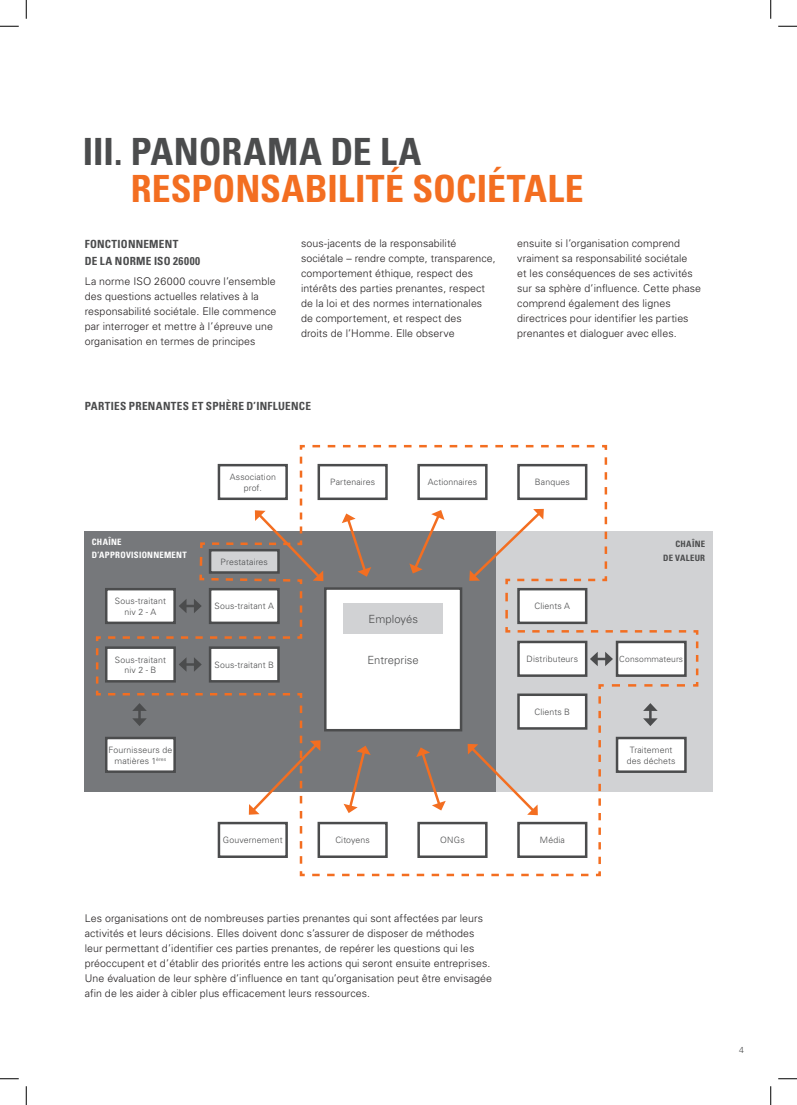
<style>
.page{position:relative;width:797px;height:1105px;background:#fff}
.page>*{position:absolute;margin:0;border:0;box-sizing:border-box;transform-origin:0 0}
.t1{font:700 condensed 37.5px "Univers";letter-spacing:.005em;color:#f36e21}
.t2{font:700 condensed 37.5px "Univers";color:#4b4c4d}
.t3{font:700 condensed 11.25px/16.9px "Univers";letter-spacing:.02em;color:#4b4c4d}
.t4{font:300 11.25px "Univers";color:#4b4c4d}
.t5{font:300 10.62px/15px "Univers";letter-spacing:.005em;color:#231f20}
.t6{font:300 8.75px/10.5px "Univers";letter-spacing:.015em;color:#4b4c4d;text-align:center}
.t7{font:700 condensed 8.75px/12.5px "Univers";letter-spacing:.03em;color:#fff}
.t8{font:700 condensed 8.75px/13.8px "Univers";letter-spacing:.03em;color:#4b4c4d;text-align:right}
.t9{font:300 8.5px "Univers";letter-spacing:.015em;color:#4b4c4d}
</style>
<div class="page">
<div style="left:85px;top:531px;width:627px;height:261px;background:#d1d2d4"></div>
<div style="left:85px;top:531px;width:411px;height:261px;background:#76787b"></div>
<svg style="left:96px;top:444px;width:603px;height:433px"></svg>
<svg style="left:179px;top:599px;width:23px;height:14px"></svg>
<svg style="left:179px;top:657px;width:23px;height:15px"></svg>
<svg style="left:590px;top:652px;width:23px;height:14px"></svg>
<svg style="left:132px;top:703px;width:15px;height:23px"></svg>
<svg style="left:643px;top:703px;width:14px;height:23px"></svg>
<svg style="left:0;top:25px;width:19px;height:2px"></svg>
<svg style="left:778px;top:25px;width:19px;height:2px"></svg>
<svg style="left:0;top:1078px;width:19px;height:1px"></svg>
<svg style="left:778px;top:1078px;width:19px;height:1px"></svg>
<svg style="left:25px;top:0;width:2px;height:19px"></svg>
<svg style="left:25px;top:1086px;width:2px;height:19px"></svg>
<svg style="left:770px;top:0;width:1px;height:19px"></svg>
<svg style="left:770px;top:1086px;width:1px;height:19px"></svg>
<h1 class="t2" style="left:83px;top:128px;width:340px">III. PANORAMA DE LA</h1>
<h1 class="t1" style="left:131px;top:166px;width:454px">RESPONSABILITÉ SOCIÉTALE</h1>
<p class="t3" style="left:85px;top:235px;width:117px">FONCTIONNEMENT<br>DE LA NORME ISO 26000</p>
<p class="t5" style="left:85px;top:274px;width:193px">La norme ISO 26000 couvre l’ensemble des questions actuelles relatives à la responsabilité sociétale. Elle commence par interroger et mettre à l’épreuve une organisation en termes de principes</p>
<p class="t5" style="left:301px;top:236px;width:196px">sous-jacents de la responsabilité sociétale – rendre compte, transparence, comportement éthique, respect des intérêts des parties prenantes, respect de la loi et des normes internationales de comportement, et respect des<br>droits de l’Homme. Elle observe</p>
<p class="t5" style="left:517px;top:236px;width:185px">ensuite si l’organisation comprend vraiment sa responsabilité sociétale<br>et les conséquences de ses activités sur sa sphère d’influence. Cette phase comprend également des lignes directrices pour identifier les parties prenantes et dialoguer avec elles.</p>
<p class="t3" style="left:85px;top:397px;width:8px">PART</p>
<p class="t3" style="left:111px;top:397px;width:26px">IES PRENANTE</p>
<p class="t3" style="left:183px;top:397px;width:85px">S ET SPHÈRE D’INFLUENCE</p>
<p class="t6" style="left:230px;top:472px;width:48px">Association prof.</p>
<p class="t6" style="left:330px;top:477px;width:46px">Partenaires</p>
<p class="t6" style="left:428px;top:477px;width:51px">Actionnaires</p>
<p class="t6" style="left:535px;top:477px;width:36px">Banques</p>
<p class="t7" style="left:92px;top:536px;width:97px;text-indent:17px">ÎNE<br>D’APPROVISIONNEMENT</p>
<p class="t8" style="left:675px;top:537px;width:7px">CHA</p>
<p class="t7" style="left:92px;top:536px;width:7px">CHA</p>
<p class="t8" style="left:663px;top:537px;width:43px">ÎNE<br>DE VALEUR</p>
<p class="t6" style="left:220px;top:556px;width:49px">Prestataires</p>
<p class="t6" style="left:115px;top:596px;width:52px">Sous-traitant niv 2 - A</p>
<p class="t6" style="left:215px;top:601px;width:61px">Sous-traitant A</p>
<p class="t4" style="left:368px;top:612px;width:51px">Employés</p>
<p class="t6" style="left:534px;top:601px;width:37px">Clients A</p>
<p class="t6" style="left:115px;top:654px;width:52px">Sous-traitant niv 2 - B</p>
<p class="t6" style="left:215px;top:660px;width:61px">Sous-traitant B</p>
<p class="t4" style="left:367px;top:653px;width:53px">Entreprise</p>
<p class="t6" style="left:526px;top:654px;width:53px">Distributeurs</p>
<p class="t9" style="left:619px;top:654px;width:65px">Consommateurs</p>
<p class="t6" style="left:534px;top:707px;width:37px">Clients B</p>
<p class="t6" style="left:108px;top:745px;width:65px">Fournisseurs de matières 1<sup>ères</sup></p>
<p class="t6" style="left:627px;top:745px;width:50px">Traitement des déchets</p>
<p class="t6" style="left:223px;top:835px;width:61px">Gouvernement</p>
<p class="t6" style="left:335px;top:835px;width:36px">Citoyens</p>
<p class="t6" style="left:440px;top:835px;width:26px">ONGs</p>
<p class="t6" style="left:540px;top:835px;width:26px">Média</p>
<p class="t5" style="left:85px;top:910px;width:409px">Les organisations ont de nombreuses parties prenantes qui sont affectées par leurs activités et leurs décisions. Elles doivent donc s’assurer de disposer de méthodes leur permettant d’identifier ces parties prenantes, de repérer les questions qui les préoccupent et d’établir des priorités entre les actions qui seront ensuite entreprises.<br>Une évaluation de leur sphère d’influence en tant qu’organisation peut être envisagée afin de les aider à cibler plus efficacement leurs ressources.</p>
<p class="t6" style="left:739px;top:1045px;width:6px">4</p>
</div>
